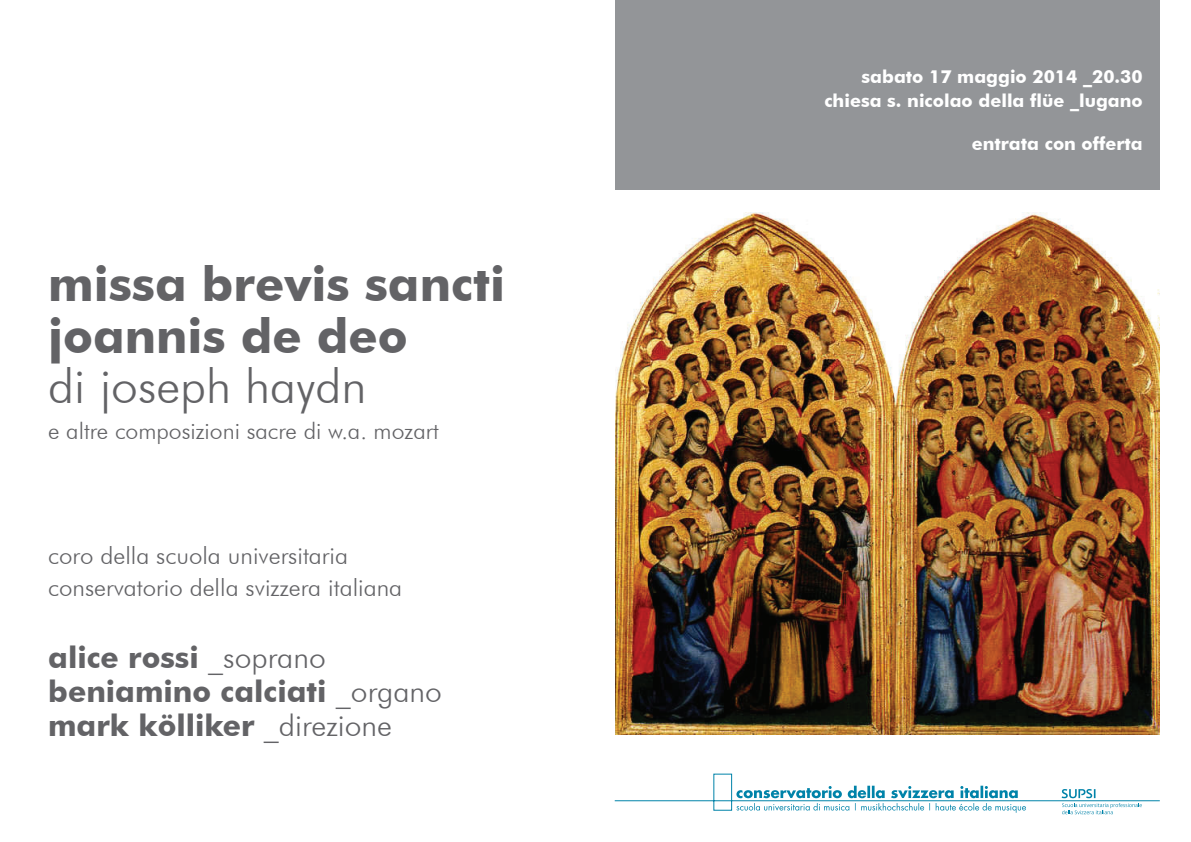
<style>
.page{position:relative;width:1191px;height:842px;background:#fff}
.page>*{position:absolute;margin:0;border:0;box-sizing:border-box;transform-origin:0 0}
.t1{font:700 48px/52px "Futura BT";color:#636366}
.t2{font:300 48px "Futura BT";color:#636366}
.t3{font:700 30px/34px "Futura BT";color:#636366}
.t4{font:300 24px/32px "Futura BT";color:#636366}
.t5{font:300 23px "Futura BT";color:#636366}
.t6{font:700 18px/24px "Futura BT";color:#fff;text-align:right}
.s1{font-weight:300}
</style>
<div class="page">
<div style="left:615px;top:0;width:544px;height:190px;background:#939598"></div>
<svg style="left:614px;top:774px;width:546px;height:40px"></svg>
<img style="left:615px;top:212px;width:544px;height:522px">
<h1 class="t1" style="left:48px;top:257px;width:458px">missa brevis sancti joannis de deo</h1>
<h1 class="t2" style="left:48px;top:356px;width:320px">di joseph haydn</h1>
<p class="t5" style="left:48px;top:417px;width:392px">e altre composizioni sacre di w.a. mozart</p>
<h3 class="t4" style="left:48px;top:539px;width:355px">coro della scuola universitaria conservatorio della svizzera italiana</h3>
<h2 class="t3" style="left:48px;top:640px;width:395px">alice rossi <span class="s1">_soprano </span>beniamino calciati <span class="s1">_organo </span>mark kölliker <span class="s1">_direzione</span></h2>
<p class="t6" style="left:824px;top:65px;width:320px">sabato 17 maggio 2014 _20.30 chiesa s. nicolao della flüe _lugano</p>
<p class="t6" style="left:971px;top:132px;width:172px">entrata con offerta</p>
</div>
